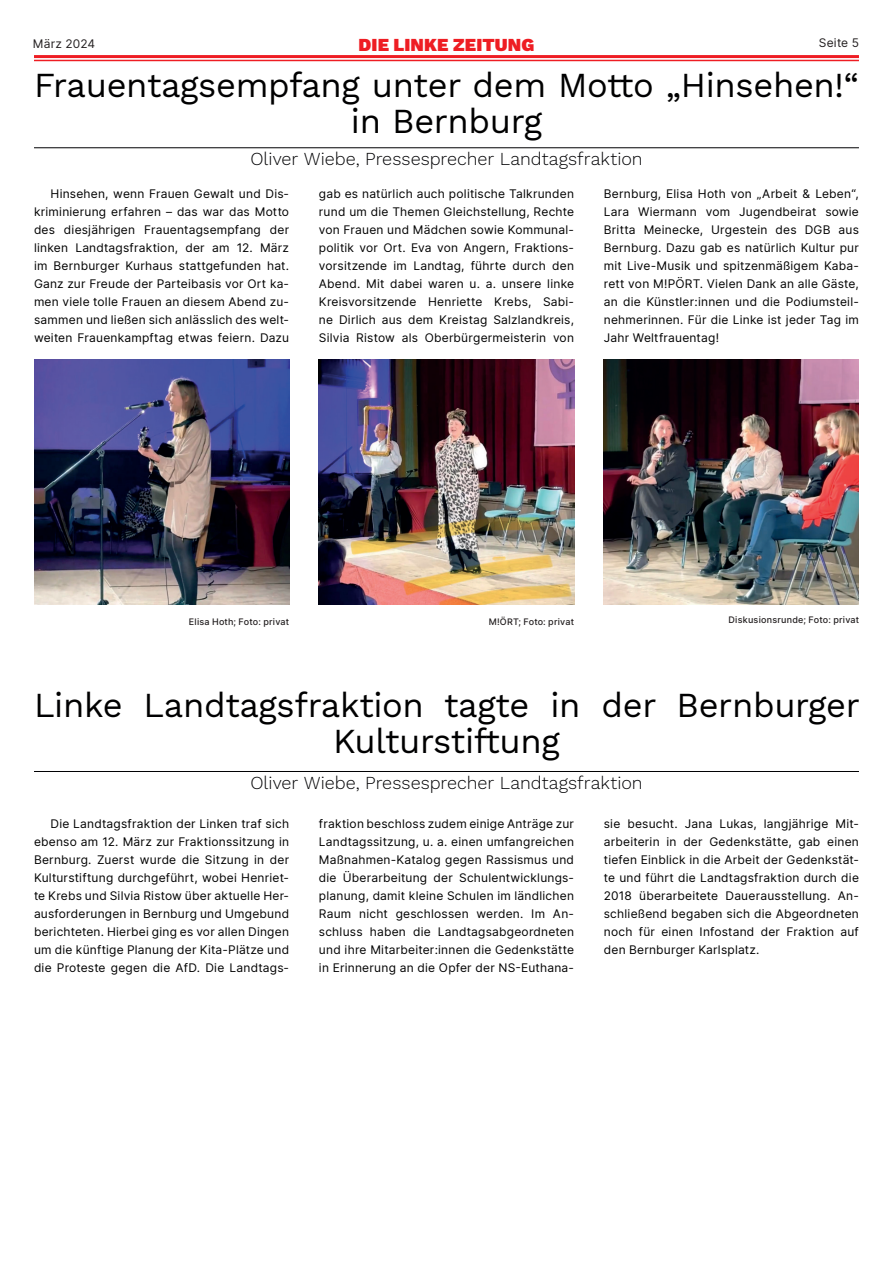
<style>
.page{position:relative;width:893px;height:1263px;background:#fff}
.page>*{position:absolute;margin:0;border:0;box-sizing:border-box;transform-origin:0 0}
.t1{font:34.5px/36px "Work Sans";letter-spacing:-.01em;color:#000001;text-align:center}
.t2{font:300 18px "Work Sans";color:#000003}
.t3{font:900 18px "Work Sans";letter-spacing:.01em;color:#ee1d23}
.t4{font:12px/18px "Inter";letter-spacing:.02em;color:#000001;text-align:justify}
.t5{font:12px "Inter";letter-spacing:.02em;color:#231f20}
.t6{font:500 9px "Inter";letter-spacing:.025em;color:#231f20}
</style>
<div class="page">
<hr style="left:34px;top:147px;width:825px;height:1px;background:#000003">
<hr style="left:34px;top:771px;width:825px;height:1px;background:#000003">
<img style="left:604px;top:360px;width:255px;height:245px">
<img style="left:319px;top:360px;width:255px;height:245px">
<img style="left:34px;top:360px;width:255px;height:245px">
<hr style="left:34px;top:55px;width:825px;height:3px;background:#ee1d23">
<hr style="left:34px;top:60px;width:825px;height:1px;background:#ee1d23">
<p class="t5" style="left:33px;top:34px;width:64px">März 2024</p>
<h2 class="t3" style="left:359px;top:31px;width:177px">DIE LINKE ZEITUNG</h2>
<p class="t5" style="left:819px;top:34px;width:42px">Seite 5</p>
<h1 class="t1" style="left:34px;top:66px;width:826px">Frauentagsempfang unter dem Motto „Hinsehen!“ in Bernburg</h1>
<h2 class="t2" style="left:250px;top:146px;width:394px">Oliver Wiebe, Pressesprecher Landtagsfraktion</h2>
<p class="t4" style="left:34px;top:184px;width:257px;text-indent:16px">Hinsehen, wenn Frauen Gewalt und Dis&shy;kriminierung erfahren – das war das Motto des diesjährigen Frauentagsempfang der linken Landtagsfraktion, der am 12. März im Bernburger Kurhaus stattgefunden hat.<br>Ganz zur Freude der Parteibasis vor Ort ka&shy;men viele tolle Frauen an diesem Abend zu&shy;sammen und ließen sich anlässlich des welt&shy;weiten Frauenkampftag etwas feiern. Dazu</p>
<p class="t4" style="left:319px;top:184px;width:257px">gab es natürlich auch politische Talkrunden rund um die Themen Gleichstellung, Rechte von Frauen und Mädchen sowie Kommunal&shy;politik vor Ort. Eva von Angern, Fraktions&shy;vorsitzende im Landtag, führte durch den Abend. Mit dabei waren u. a. unsere linke Kreisvorsitzende Henriette Krebs, Sabi&shy;ne Dirlich aus dem Kreistag Salzlandkreis, Silvia Ristow als Oberbürgermeisterin von</p>
<p class="t4" style="left:604px;top:184px;width:257px">Bernburg, Elisa Hoth von „Arbeit &amp; Leben“, Lara Wiermann vom Jugendbeirat sowie Britta Meinecke, Urgestein des DGB aus Bernburg. Dazu gab es natürlich Kultur pur mit Live-Musik und spitzenmäßigem Kaba&shy;rett von M!PÖRT. Vielen Dank an alle Gäste, an die Künstler:innen und die Podiumsteil&shy;nehmerinnen. Für die Linke ist jeder Tag im Jahr Weltfrauentag!</p>
<p class="t6" style="left:189px;top:615px;width:102px">Elisa Hoth; Foto: privat</p>
<p class="t6" style="left:489px;top:615px;width:87px">M!ÖRT; Foto: privat</p>
<p class="t6" style="left:728px;top:613px;width:132px">Diskusionsrunde; Foto: privat</p>
<h1 class="t1" style="left:34px;top:685px;width:827px">Linke Landtagsfraktion tagte in der Bernburger<br>Kulturstiftung</h1>
<h2 class="t2" style="left:250px;top:769px;width:394px">Oliver Wiebe, Pressesprecher Landtagsfraktion</h2>
<p class="t4" style="left:34px;top:814px;width:257px;text-indent:16px">Die Landtagsfraktion der Linken traf sich ebenso am 12. März zur Fraktionssitzung in Bernburg. Zuerst wurde die Sitzung in der Kulturstiftung durchgeführt, wobei Henriet&shy;te Krebs und Silvia Ristow über aktuelle Her&shy;ausforderungen in Bernburg und Umgebund berichteten. Hierbei ging es vor allen Dingen um die künftige Planung der Kita-Plätze und die Proteste gegen die AfD. Die Landtags-</p>
<p class="t4" style="left:319px;top:814px;width:257px">fraktion beschloss zudem einige Anträge zur Landtagssitzung, u. a. einen umfangreichen Maßnahmen-Katalog gegen Rassismus und die Überarbeitung der Schulentwicklungs&shy;planung, damit kleine Schulen im ländlichen Raum nicht geschlossen werden. Im An&shy;schluss haben die Landtagsabgeordneten und ihre Mitarbeiter:innen die Gedenkstätte in Erinnerung an die Opfer der NS-Euthana-</p>
<p class="t4" style="left:604px;top:814px;width:257px">sie besucht. Jana Lukas, langjährige Mit&shy;arbeiterin in der Gedenkstätte, gab einen tiefen Einblick in die Arbeit der Gedenkstät&shy;te und führt die Landtagsfraktion durch die 2018 überarbeitete Dauerausstellung. An&shy;schließend begaben sich die Abgeordneten noch für einen Infostand der Fraktion auf den Bernburger Karlsplatz.</p>
</div>
